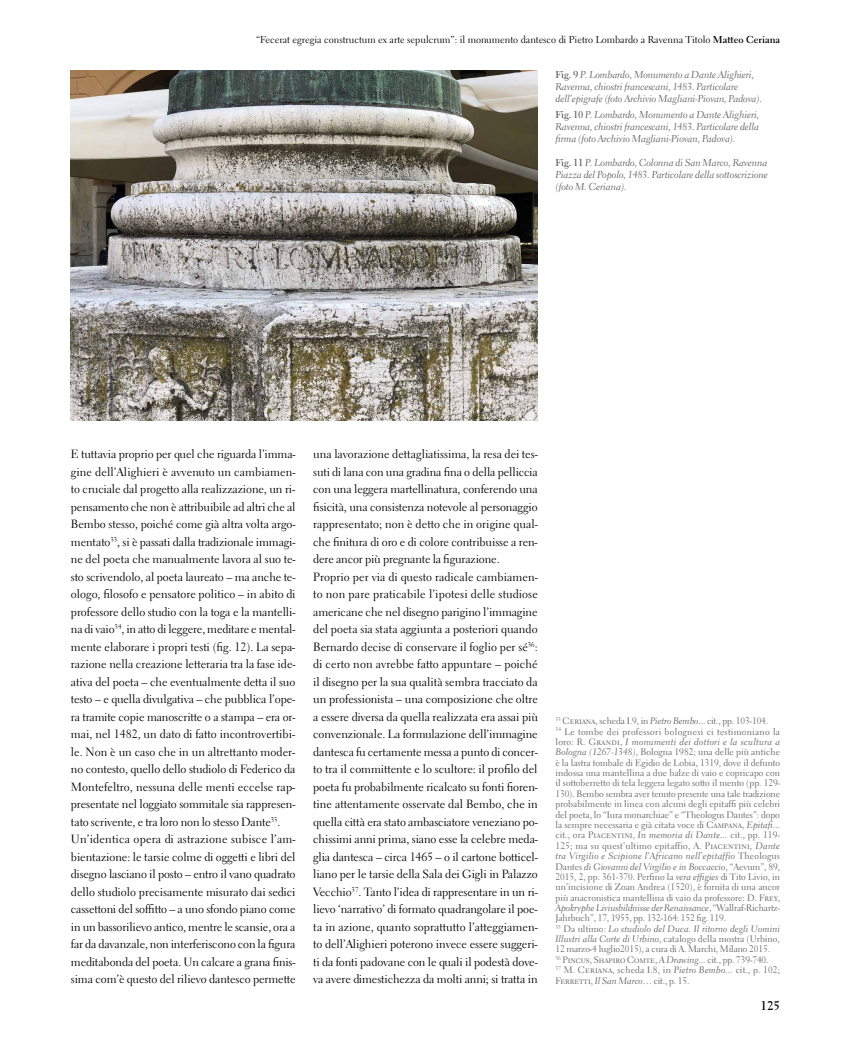
<style>
.page{position:relative;width:851px;height:1063px;background:#fff}
.page>*{position:absolute;margin:0;border:0;box-sizing:border-box;transform-origin:0 0}
.t1{font:700 12.5px "Electra LT Std";color:#000}
.t2{font:11.88px/17.5px "Electra LT Std";letter-spacing:-.01em;color:#000}
.t3{font:10px/12px "Electra LT Std Cursive";letter-spacing:-.01em;color:#636363;text-align:justify}
.t4{font:10px "Electra LT Std";color:#000}
.t5{font:9.38px/10.4px "Electra LT Std";letter-spacing:-.01em;color:#636363}
.t6{font:9.38px/10.4px "Electra LT Std Cursive";letter-spacing:.01em;color:#636363}
.t7{font:9.38px "Electra LT Std Cursive";letter-spacing:-.01em;color:#636363}
.s1{font-weight:700}
.s2{font-family:"Electra LT Std";font-weight:700}
.s3{font-family:"Electra LT Std Cursive"}
.s4{font-family:"Electra LT Std"}
</style>
<div class="page">
<img style="left:71px;top:71px;width:466px;height:350px">
<p class="t4" style="left:256px;top:33px;width:525px">“Fecerat egregia constructum ex arte sepulcrum”: il monumento dantesco di Pietro Lombardo a Ravenna Titolo <span class="s1">Matteo Ceriana</span></p>
<p class="t3" style="left:555px;top:69px;width:208px;text-align:left"><span class="s2">Fig. 9</span> P. Lombardo, Monumento a Dante Alighieri,<br>Ravenna, chiostri francescani, 1483. Particolare dell’epigrafe (foto Archivio Magliani-Piovan, Padova).</p>
<p class="t3" style="left:555px;top:108px;width:205px"><span class="s2">Fig. 10</span> P. Lombardo, Monumento a Dante Alighieri, Ravenna, chiostri francescani, 1483. Particolare della firma (foto Archivio Magliani-Piovan, Padova).</p>
<p class="t3" style="left:555px;top:156px;width:214px"><span class="s2">Fig. 11</span> P. Lombardo, Colonna di San Marco, Ravenna Piazza del Popolo, 1483. Particolare della sottoscrizione (foto M. Ceriana).</p>
<p class="t2" style="left:71px;top:445px;width:226px">E tuttavia proprio per quel che riguarda l’imma&shy;gine dell’Alighieri è avvenuto un cambiamen&shy;to cruciale dal progetto alla realizzazione, un ri&shy;pensamento che non è attribuibile ad altri che al Bembo stesso, poiché come già altra volta argo&shy;mentato<sup>33</sup>, si è passati dalla tradizionale immagi&shy;ne del poeta che manualmente lavora al suo te&shy;sto scrivendolo, al poeta laureato – ma anche te&shy;ologo, filosofo e pensatore politico – in abito di professore dello studio con la toga e la mantelli&shy;na di vaio<sup>34</sup>, in atto di leggere, meditare e mental&shy;mente elaborare i propri testi (fig. 12). La sepa&shy;razione nella creazione letteraria tra la fase ide&shy;ativa del poeta – che eventualmente detta il suo testo – e quella divulgativa – che pubblica l’ope&shy;ra tramite copie manoscritte o a stampa – era or&shy;mai, nel 1482, un dato di fatto incontrovertibi&shy;le. Non è un caso che in un altrettanto moder&shy;no contesto, quello dello studiolo di Federico da Montefeltro, nessuna delle menti eccelse rap&shy;presentate nel loggiato sommitale sia rappresen&shy;tato scrivente, e tra loro non lo stesso Dante<sup>35</sup>.<br>Un’identica opera di astrazione subisce l’am&shy;bientazione: le tarsie colme di oggetti e libri del disegno lasciano il posto – entro il vano quadrato dello studiolo precisamente misurato dai sedici cassettoni del soffitto – a uno sfondo piano come in un bassorilievo antico, mentre le scansie, ora a far da davanzale, non interferiscono con la figura meditabonda del poeta. Un calcare a grana finis&shy;sima com’è questo del rilievo dantesco permette</p>
<p class="t2" style="left:313px;top:446px;width:226px">una lavorazione dettagliatissima, la resa dei tes&shy;suti di lana con una gradina fina o della pelliccia con una leggera martellinatura, conferendo una fisicità, una consistenza notevole al personaggio rappresentato; non è detto che in origine qual&shy;che finitura di oro e di colore contribuisse a ren&shy;dere ancor più pregnante la figurazione.<br>Proprio per via di questo radicale cambiamen&shy;to non pare praticabile l’ipotesi delle studiose americane che nel disegno parigino l’immagine del poeta sia stata aggiunta a posteriori quando Bernardo decise di conservare il foglio per sé<sup>36</sup>: di certo non avrebbe fatto appuntare – poiché il disegno per la sua qualità sembra tracciato da un professionista – una composizione che oltre a essere diversa da quella realizzata era assai più convenzionale. La formulazione dell’immagine dantesca fu certamente messa a punto di concer&shy;to tra il committente e lo scultore: il profilo del poeta fu probabilmente ricalcato su fonti fioren&shy;tine attentamente osservate dal Bembo, che in quella città era stato ambasciatore veneziano po&shy;chissimi anni prima, siano esse la celebre meda&shy;glia dantesca – circa 1465 – o il cartone botticel&shy;liano per le tarsie della Sala dei Gigli in Palazzo Vecchio<sup>37</sup>. Tanto l’idea di rappresentare in un ri&shy;lievo ‘narrativo’ di formato quadrangolare il poe&shy;ta in azione, quanto soprattutto l’atteggiamen&shy;to dell’Alighieri poterono invece essere suggeri&shy;ti da fonti padovane con le quali il podestà dove&shy;va avere dimestichezza da molti anni; si tratta in</p>
<p class="t5" style="left:555px;top:716px;width:226px"><sup>33</sup> Ceriana, scheda I.9, in <span class="s3">Pietro Bembo</span>... cit., pp. 103-104.<br><sup>34</sup> Le tombe dei professori bolognesi ci testimoniano la</p>
<p class="t6" style="left:555px;top:737px;width:226px"><span class="s4">loro: R. Grandi,</span> I monumenti dei dottori e la scultura a</p>
<p class="t5" style="left:555px;top:747px;width:226px;text-align:justify"><span class="s3">Bologna (1267-1348)</span>, Bologna 1982; una delle più antiche è la lastra tombale di Egidio de Lobia, 1319, dove il defunto indossa una mantellina a due balze di vaio e copricapo con il sottoberretto di tela leggera legato sotto il mento (pp. 129- 130). Bembo sembra aver tenuto presente una tale tradizione probabilmente in linea con alcuni degli epitaffi più celebri del poeta, lo “Iura monarchiae” e “Theologus Dantes”: dopo la sempre necessaria e già citata voce di Campana, <span class="s3">Epitafi</span>... cit., ora Piacentini, <span class="s3">In memoria di Dante...</span> cit., pp. 119- 125; ma su quest’ultimo epitaffio, A. Piacentini, <span class="s3">Dante</span></p>
<p class="t6" style="left:555px;top:851px;width:226px">tra Virgilio e Scipione l’Africano nell’epitaffio <span class="s4">Theologus<br>Dantes</span> di Giovanni del Virgilio e in Boccaccio<span class="s4">, “Aevum”, 89,</span></p>
<p class="t5" style="left:555px;top:872px;width:226px;text-align:justify">2015, 2, pp. 361-370. Perfino la <span class="s3">vera effigies</span> di Tito Livio, in un’incisione di Zoan Andrea (1520), è fornita di una ancor più anacronistica mantellina di vaio da professore: D. Frey,</p>
<p class="t7" style="left:555px;top:902px;width:226px">Apokryphe Liviusbildnisse der Renaissance<span class="s4">, “Wallraf-Richartz-</span></p>
<p class="t5" style="left:555px;top:913px;width:172px">Jahrbuch”, 17, 1955, pp. 132-164: 152 fig. 119.</p>
<p class="t6" style="left:555px;top:923px;width:226px"><sup>35</sup> <span class="s4">Da ultimo:</span> Lo studiolo del Duca. Il ritorno degli Uomini</p>
<p class="t5" style="left:555px;top:934px;width:226px"><span class="s3">Illustri alla Corte di Urbino</span>, catalogo della mostra (Urbino, 12 marzo-4 luglio2015), a cura di A. Marchi, Milano 2015.<br><sup>36</sup> Pincus, Shapiro Comte, <span class="s3">A Drawing...</span> cit., pp. 739-740.<br><sup>37</sup> M. Ceriana, scheda I.8, in <span class="s3">Pietro Bembo...</span> cit., p. 102; Ferretti, <span class="s3">Il San Marco</span>… cit., p. 15.</p>
<p class="t1" style="left:760px;top:998px;width:21px">125</p>
</div>
